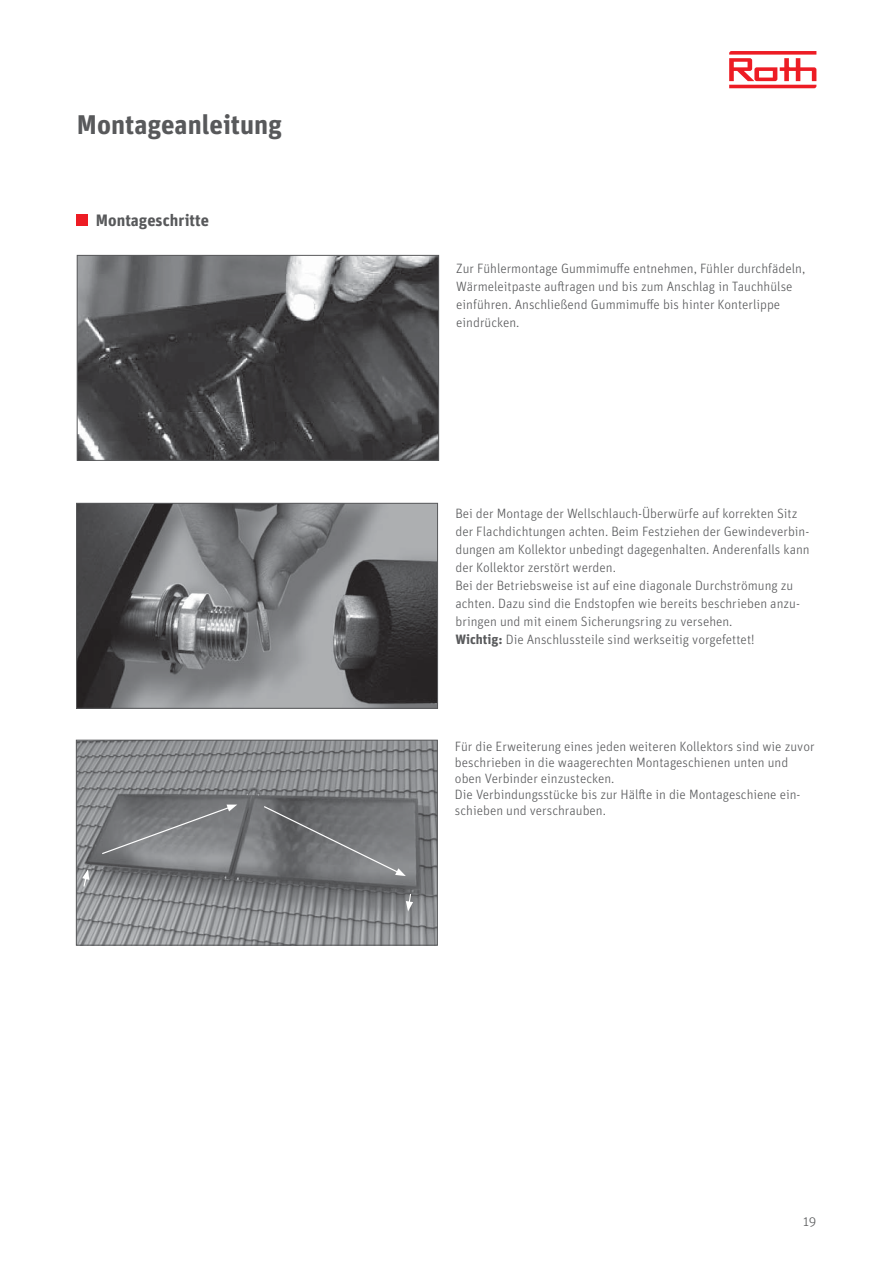
<style>
.page{position:relative;width:893px;height:1263px;background:#fff}
.page>*{position:absolute;margin:0;border:0;box-sizing:border-box;transform-origin:0 0}
.t1{font:700 27px "Unit OT";color:#58595b}
.t2{font:700 16.5px "Unit OT";color:#58595b}
.t3{font:300 13.5px/18px "Unit OT";color:#58595b}
.s1{font-weight:700}
</style>
<div class="page">
<svg style="left:729px;top:51px;width:87px;height:37px"></svg>
<div style="left:77px;top:214px;width:11px;height:12px;background:#ed1c24"></div>
<img style="left:78px;top:505px;width:358px;height:201px">
<div style="left:76px;top:503px;width:362px;height:205px;border:1px solid #58595b"></div>
<img style="left:79px;top:257px;width:358px;height:202px">
<div style="left:77px;top:255px;width:362px;height:206px;border:1px solid #58595b"></div>
<img style="left:78px;top:742px;width:358px;height:201px">
<div style="left:76px;top:740px;width:362px;height:205px;border:1px solid #58595b"></div>
<svg style="left:101px;top:804px;width:136px;height:51px;background:#818385"></svg>
<svg style="left:263px;top:805px;width:143px;height:71px;background:#767779"></svg>
<svg style="left:82px;top:869px;width:7px;height:19px"></svg>
<svg style="left:406px;top:892px;width:7px;height:19px"></svg>
<h1 class="t1" style="left:77px;top:115px;width:207px">Montageanleitung</h1>
<p class="t2" style="left:96px;top:214px;width:115px">Montageschritte</p>
<p class="t3" style="left:456px;top:261px;width:350px">Zur Fühlermontage Gummimuffe entnehmen, Fühler durchfädeln, Wärmeleitpaste auftragen und bis zum Anschlag in Tauchhülse einführen. Anschließend Gummimuffe bis hinter Konterlippe eindrücken.</p>
<p class="t3" style="left:455px;top:506px;width:356px">Bei der Montage der Wellschlauch-Überwürfe auf korrekten Sitz der Flachdichtungen achten. Beim Festziehen der Gewindeverbin&shy;dungen am Kollektor unbedingt dagegenhalten. Anderenfalls kann der Kollektor zerstört werden.<br>Bei der Betriebsweise ist auf eine diagonale Durchströmung zu achten. Dazu sind die Endstopfen wie bereits beschrieben anzu&shy;bringen und mit einem Sicherungsring zu versehen.<br><span class="s1">Wichtig:</span> Die Anschlussteile sind werkseitig vorgefettet!</p>
<p class="t3" style="left:455px;top:739px;width:361px;line-height:16.2px">Für die Erweiterung eines jeden weiteren Kollektors sind wie zuvor beschrieben in die waagerechten Montageschienen unten und oben Verbinder einzustecken.<br>Die Verbindungsstücke bis zur Hälfte in die Montageschiene ein&shy;schieben und verschrauben.</p>
<p class="t3" style="left:803px;top:1214px;width:15px">19</p>
</div>
